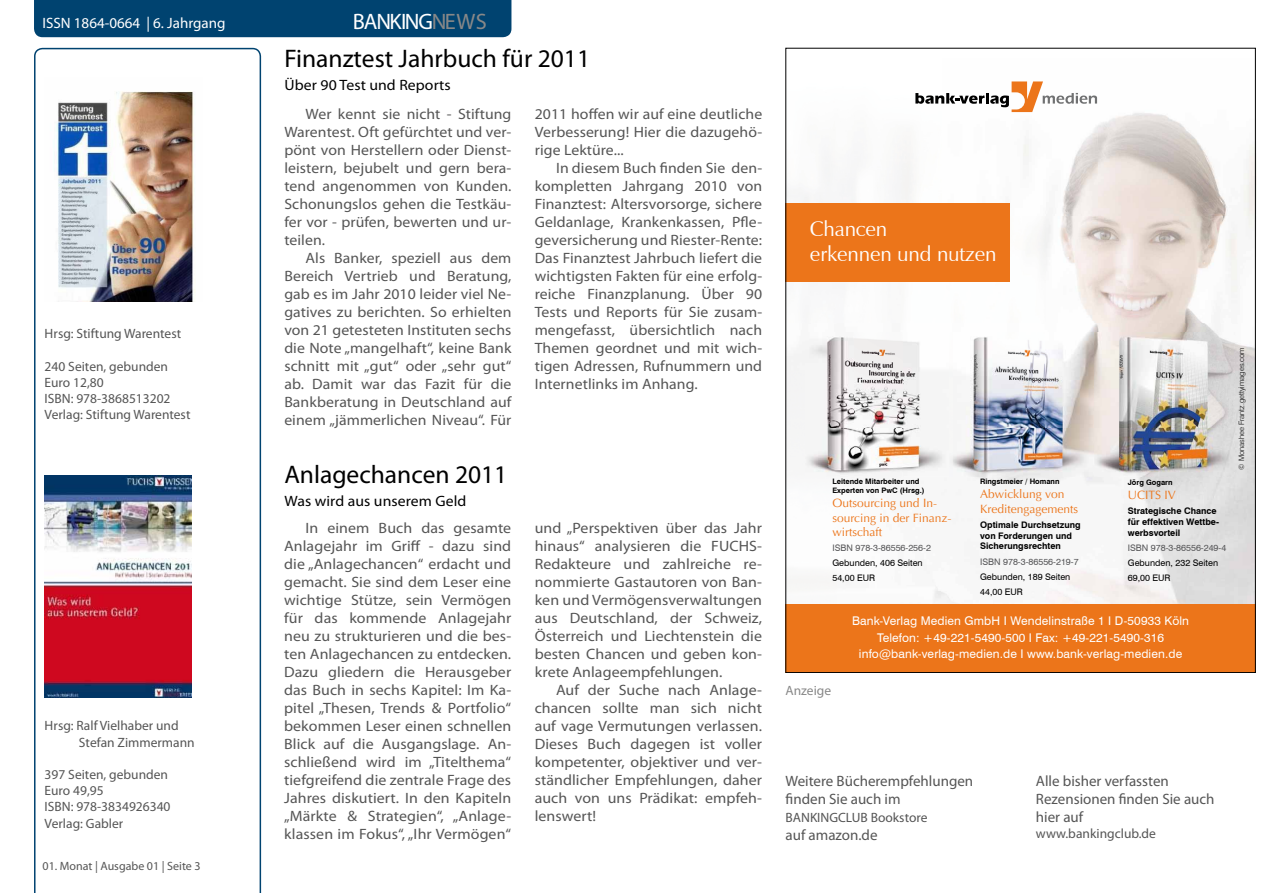
<style>
.page{position:relative;width:1263px;height:893px;background:#fff}
.page>*{position:absolute;margin:0;border:0;box-sizing:border-box;transform-origin:0 0}
.t1{font:25.5px "Myriad Pro";color:#000}
.t2{font:22.35px "Myriad Pro";letter-spacing:-.05em;color:#fff}
.t3{font:21px/25.2px "Zapf Humanist 601 BT";letter-spacing:-.01em;color:#fff}
.t4{font:15px/18px "Myriad Pro";letter-spacing:.005em;color:#555;text-align:justify;scale:1.06 1}
.t5{font:15px/18px "Myriad Pro";letter-spacing:.005em;color:#555;text-align:justify;scale:1.05 1}
.t6{font:15px/18px "Myriad Pro";letter-spacing:.005em;color:#555}
.t7{font:15px "Myriad Pro";letter-spacing:.005em;color:#000;scale:1.05 1}
.t8{font:15px "Myriad Pro";color:#fff}
.t9{font:13.5px/16.2px "Myriad Pro";color:#555}
.t10{font:13.5px "Myriad Pro";color:#888}
.t11{font:12px/17px "Swiss 721 BT";letter-spacing:.01em;color:#fff;text-align:center}
.t12{font:12px/14.4px "Optima LT";color:#ec751a}
.t13{font:12px "Myriad Pro";color:#555}
.t14{font:700 9px/10.8px "Swiss 721 BT";color:#000}
.t15{font:9px/15px "Swiss 721 BT";color:#000}
.t16{font:9px "Swiss 721 BT";color:#58585a}
.t17{font:700 7.5px/9px "Swiss 721 BT";color:#000}
.t18{font:300 7.5px "Swiss 721 BT";color:#000}
.s1{color:#888}
</style>
<div class="page">
<div style="left:34px;top:0;width:477px;height:37px;background:#004370"></div>
<svg style="left:34px;top:48px;width:227px;height:845px"></svg>
<img style="left:787px;top:98px;width:467px;height:273px">
<img style="left:837px;top:476px;width:367px;height:128px">
<svg style="left:915px;top:81px;width:182px;height:31px"></svg>
<div style="left:785px;top:203px;width:224px;height:79px;background:#ec751a"></div>
<div style="left:785px;top:604px;width:471px;height:69px;background:#ec751a"></div>
<img style="left:805px;top:333px;width:144px;height:95px">
<img style="left:805px;top:428px;width:288px;height:48px">
<img style="left:1093px;top:333px;width:142px;height:143px">
<img style="left:952px;top:333px;width:142px;height:95px">
<img style="left:949px;top:333px;width:3px;height:143px">
<img style="left:45px;top:476px;width:146px;height:222px">
<img style="left:45px;top:77px;width:158px;height:225px">
<p class="t8" style="left:43px;top:14px;width:8px">ISSN</p>
<p class="t8" style="left:74px;top:14px;width:153px">1864-0664 | 6. Jahrgang</p>
<h2 class="t2" style="left:353px;top:7px;width:136px">banking<span class="s1">news</span></h2>
<h1 class="t1" style="left:284px;top:43px;width:307px">Finanztest Jahrbuch für 2011</h1>
<p class="t9" style="left:45px;top:326px;width:138px">H rsg: Stiftung Warentest</p>
<p class="t9" style="left:45px;top:358px;width:125px">240 Seiten, gebunden<br>Euro 12,80<br>ISBN</p>
<p class="t9" style="left:45px;top:390px;width:147px;text-align:center">: 978-3868513202<br>Verlag: Stiftung Warentest</p>
<p class="t9" style="left:79px;top:717px;width:117px;text-indent:-34px">H rsg: Ralf Vielhaber und<br>Stefan Zimmermann</p>
<p class="t9" style="left:45px;top:766px;width:125px">397 Seiten, gebunden<br>Euro 49,95<br>ISBN</p>
<p class="t9" style="left:45px;top:798px;width:127px;text-indent:26px">: 978-3834926340<br>Verlag: Gabler</p>
<p class="t13" style="left:43px;top:859px;width:160px">01. Monat | Ausgabe 01 | Seite 3</p>
<p class="t7" style="left:285px;top:76px;width:160px">Über 90 Test und Reports</p>
<p class="t5" style="left:284px;top:105px;width:218px;text-indent:21px">Wer kennt sie nicht - Stiftung Warentest. Oft gefürchtet und ver&shy;pönt von Herstellern oder Dienst&shy;leistern, bejubelt und gern bera&shy;tend angenommen von Kunden.<br>Schonungslos gehen die Testkäu&shy;fer vor - prüfen, bewerten und ur&shy;teilen.</p>
<p class="t5" style="left:284px;top:249px;width:218px;text-indent:21px">Als Banker, speziell aus dem Bereich Vertrieb und Beratung, gab es im Jahr 2010 leider viel Ne&shy;gatives zu berichten. So erhielten von 21 getesteten I nstituten sechs die Note „mangelhaft“, keine Bank schnitt mit „gut“ oder „sehr gut“ ab. Damit war das Fazit für die Bankberatung in Deutschland auf einem „jämmerlichen N iveau“. Für</p>
<h1 class="t1" style="left:284px;top:458px;width:224px">Anlagechancen 2011</h1>
<p class="t7" style="left:285px;top:491px;width:175px">Was wird aus unserem Geld</p>
<p class="t4" style="left:284px;top:519px;width:216px;text-indent:21px">I n einem Buch das gesamte Anlagejahr im Griff - dazu sind die „Anlagechancen“ erdacht und gemacht. Sie sind dem Leser eine wichtige Stütze, sein Vermögen für das kommende Anlagejahr neu zu strukturieren und die bes&shy;ten Anlagechancen zu entdecken.<br>Dazu gliedern die Herausgeber das Buch in sechs Kapitel: I m Ka&shy;pitel „Thesen, Trends &amp; Portfolio“ bekommen Leser einen schnellen Blick auf die Ausgangslage. An&shy;schließend wird im „Titelthema“ tiefgreifend die zentrale Frage des Jahres diskutiert. I n den Kapiteln „Märkte &amp; Strategien“, „Anlage&shy;klassen im Fokus“, „I hr Vermögen“</p>
<p class="t5" style="left:535px;top:105px;width:218px">2011 hoffen wir auf eine deutliche Verbesserung! H ier die dazugehö&shy;rige Lektüre...</p>
<p class="t5" style="left:535px;top:159px;width:218px;text-indent:21px">I n diesem Buch finden Sie den&shy;kompletten Jahrgang 2010 von Finanztest: Altersvorsorge, sichere Geldanlage, Krankenkassen, Pfle&shy;geversicherung und Riester-Rente:<br>Das Finanztest Jahrbuch liefert die wichtigsten Fakten für eine erfolg&shy;reiche Finanzplanung. Über 90<br>Tests und Reports für Sie zusam&shy;mengefasst, übersichtlich nach Themen geordnet und mit wich&shy;tigen Adressen, Rufnummern und I nternetlinks im Anhang.</p>
<p class="t4" style="left:535px;top:519px;width:216px">und „Perspektiven über das Jahr hinaus“ analysieren die FUCHS</p>
<p class="t4" style="left:535px;top:537px;width:216px;text-indent:222px">- Redakteure und zahlreiche re&shy;nommierte Gastautoren von Ban&shy;ken und Vermögensverwaltungen aus Deutschland, der Schweiz, Österreich und Liechtenstein die besten Chancen und geben kon&shy;krete Anlageempfehlungen.</p>
<p class="t4" style="left:535px;top:681px;width:216px;text-indent:21px">Auf der Suche nach Anlage&shy;chancen sollte man sich nicht auf vage Vermutungen verlassen.<br>Dieses Buch dagegen ist voller kompetenter, objektiver und ver&shy;ständlicher Empfehlungen, daher auch von uns Prädikat: empfeh&shy;lenswert!</p>
<h3 class="t3" style="left:810px;top:216px;width:188px">Chancen<br>erkennen und nutzen</h3>
<p class="t17" style="left:832px;top:477px;width:94px">Leitende Mitarbeiter und<br>Experten von PwC (Hrsg.)</p>
<p class="t12" style="left:832px;top:496px;width:121px">Outsourcing und In&shy;sourcing in der Finanz&shy;wirtschaft</p>
<p class="t16" style="left:832px;top:542px;width:100px">ISBN 978-3-86556-256-2</p>
<p class="t15" style="left:832px;top:555px;width:92px">Gebunden, 406 Seiten<br>54,00 EUR</p>
<p class="t17" style="left:980px;top:477px;width:81px">Ringstmeier / Homann</p>
<p class="t12" style="left:980px;top:487px;width:100px">Abwicklung von<br>Kreditengagements</p>
<p class="t14" style="left:980px;top:519px;width:102px">Optimale Durchsetzung von Forderungen und<br>Sicherungsrechten</p>
<p class="t16" style="left:980px;top:556px;width:100px">ISBN 978-3-86556-219-7</p>
<p class="t15" style="left:980px;top:569px;width:92px">Gebunden, 189 Seiten<br>44,00 EUR</p>
<p class="t17" style="left:1128px;top:478px;width:46px">Jörg Gogarn</p>
<p class="t12" style="left:1128px;top:488px;width:50px">UCITS IV</p>
<p class="t14" style="left:1128px;top:506px;width:93px">Strategische Chance für effektiven Wettbe&shy;werbsvorteil</p>
<p class="t16" style="left:1128px;top:542px;width:100px">ISBN 978-3-86556-249-4</p>
<p class="t15" style="left:1128px;top:555px;width:92px">Gebunden, 232 Seiten<br>69,00 EUR</p>
<p class="t10" style="left:785px;top:682px;width:47px">Anzeige</p>
<p class="t11" style="left:852px;top:612px;width:338px">Bank-Verlag Medien GmbH I Wendelinstraße 1 I D-50933 Köln<br>Telefon: +49-221-5490-500 I Fax: +49-221-5490-316 info@bank-verlag-medien.de I www.bank-verlag-medien.de</p>
<p class="t18" style="left:1237px;top:470px;width:124px;rotate:-90deg">© Monashee Frantz.gettyimages.com</p>
<p class="t6" style="left:785px;top:771px;width:189px">Weitere Bücherempfehlungen finden Sie auch im</p>
<p class="t9" style="left:785px;top:809px;width:9px">BANKINGC</p>
<p class="t9" style="left:846px;top:809px;width:83px">LUB Bookstore</p>
<p class="t6" style="left:785px;top:825px;width:93px">auf amazon.de</p>
<p class="t6" style="left:1036px;top:771px;width:180px">Alle bisher verfassten<br>Rezensionen finden Sie auch hier auf</p>
<p class="t9" style="left:1036px;top:825px;width:122px">www.bankingclub.de</p>
</div>
